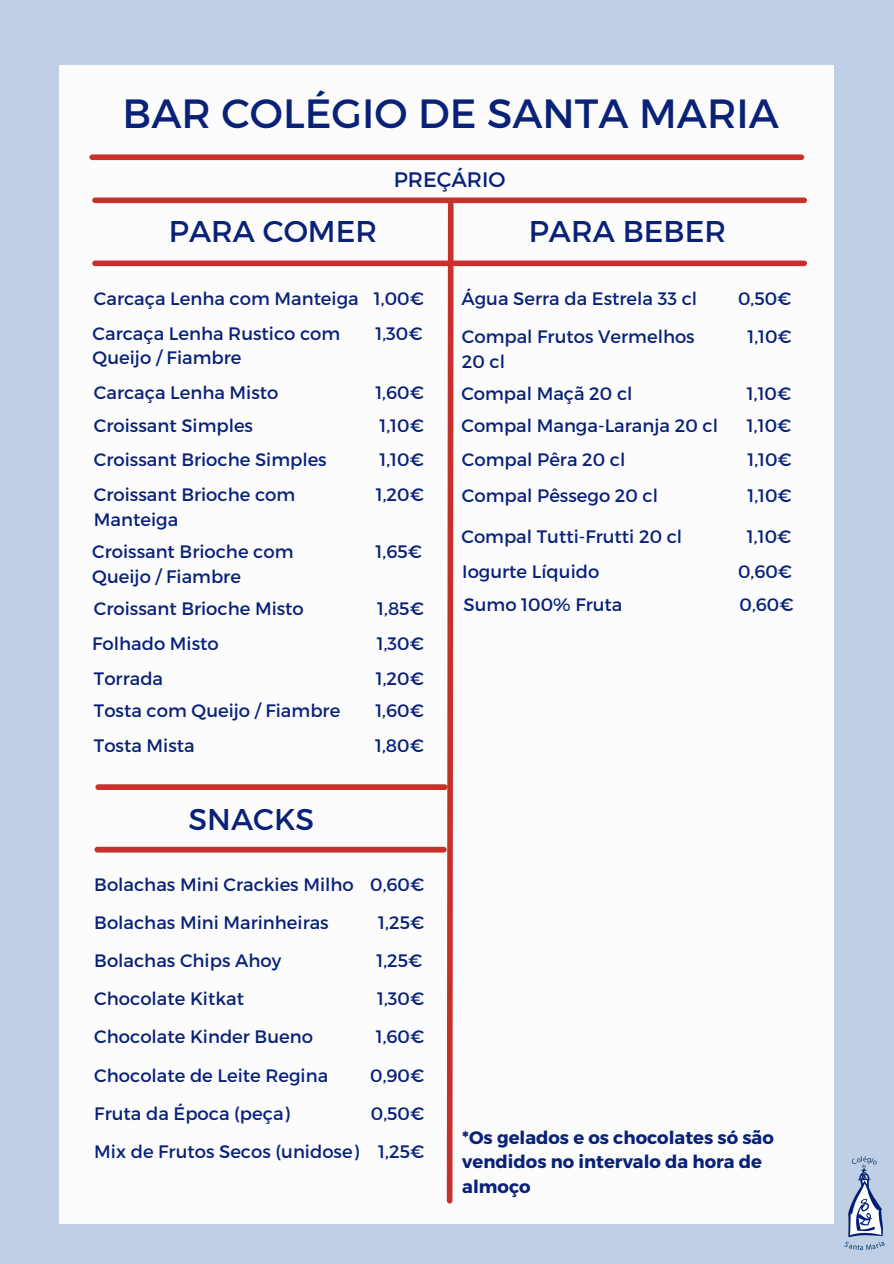
<style>
.page{position:relative;width:894px;height:1264px;background:#fff}
.page>*{position:absolute;margin:0;border:0;box-sizing:border-box;transform-origin:0 0}
.t1{font:40.8px "Montserrat";color:#092278}
.t2{font:30px "Montserrat";color:#092278}
.t3{font:21px "Montserrat";color:#092278}
.t4{font:18px/24.8px "Montserrat";color:#092278}
.t5{font:700 18px/24.8px "Montserrat";color:#092278}
</style>
<div class="page">
<div style="left:0;top:0;width:893px;height:1263px;background:#bfcfe5"></div>
<div style="left:59px;top:65px;width:775px;height:1158px;background:#fcfcfd"></div>
<div style="left:92px;top:154px;width:709px;height:6px;background:#c8302b"></div>
<div style="left:95px;top:197px;width:709px;height:6px;background:#c8302b"></div>
<div style="left:95px;top:260px;width:709px;height:6px;background:#c8302b"></div>
<svg style="left:444px;top:203px;width:12px;height:1001px"></svg>
<img style="left:844px;top:1156px;width:41px;height:95px">
<div style="left:95px;top:784px;width:352px;height:6px;background:#c8302b;border-radius:3px"></div>
<div style="left:94px;top:846px;width:352px;height:6px;background:#c8302b;border-radius:3px"></div>
<h3 class="t1" style="left:122px;top:87px;width:657px">BAR COLÉGIO DE SANTA MARIA</h3>
<h2 class="t2" style="left:169px;top:212px;width:210px">PARA COMER</h2>
<p class="t3" style="left:393px;top:166px;width:113px">PREÇÁRIO</p>
<p class="t2" style="left:528px;top:212px;width:199px">PARA BEBER</p>
<p class="t4" style="left:94px;top:285px;width:266px">Carcaça Lenha com Manteiga</p>
<p class="t4" style="left:374px;top:285px;width:51px">1,00€</p>
<h2 class="t4" style="left:93px;top:320px;width:249px">Carcaça Lenha Rustico com<br>Queijo / Fiambre</h2>
<p class="t4" style="left:375px;top:320px;width:49px">1,30€</p>
<p class="t4" style="left:94px;top:379px;width:186px">Carcaça Lenha Misto</p>
<p class="t4" style="left:375px;top:379px;width:50px">1,60€</p>
<p class="t4" style="left:94px;top:412px;width:161px">Croissant Simples</p>
<p class="t4" style="left:379px;top:412px;width:46px">1,10€</p>
<p class="t4" style="left:94px;top:446px;width:234px">Croissant Brioche Simples</p>
<p class="t4" style="left:379px;top:446px;width:46px">1,10€</p>
<p class="t4" style="left:94px;top:481px;width:203px">Croissant Brioche com<br>Manteiga</p>
<p class="t4" style="left:376px;top:481px;width:50px">1,20€</p>
<p class="t4" style="left:92px;top:538px;width:203px">Croissant Brioche com</p>
<p class="t4" style="left:92px;top:563px;width:150px">Queijo / Fiambre</p>
<p class="t4" style="left:375px;top:538px;width:48px">1,65€</p>
<p class="t4" style="left:94px;top:595px;width:211px">Croissant Brioche Misto</p>
<p class="t4" style="left:377px;top:595px;width:48px">1,85€</p>
<p class="t4" style="left:92px;top:630px;width:128px">Folhado Misto</p>
<p class="t4" style="left:376px;top:630px;width:49px">1,30€</p>
<p class="t4" style="left:94px;top:665px;width:71px">Torrada</p>
<p class="t4" style="left:376px;top:665px;width:50px">1,20€</p>
<p class="t4" style="left:94px;top:697px;width:248px">Tosta com Queijo / Fiambre</p>
<p class="t4" style="left:375px;top:697px;width:50px">1,60€</p>
<p class="t4" style="left:94px;top:732px;width:102px">Tosta Mista</p>
<p class="t4" style="left:375px;top:732px;width:50px">1,80€</p>
<p class="t2" style="left:188px;top:799px;width:127px">SNACKS</p>
<p class="t4" style="left:94px;top:871px;width:261px">Bolachas Mini Crackies Milho</p>
<p class="t4" style="left:370px;top:871px;width:56px">0,60€</p>
<p class="t4" style="left:94px;top:909px;width:236px">Bolachas Mini Marinheiras</p>
<p class="t4" style="left:378px;top:909px;width:48px">1,25€</p>
<p class="t4" style="left:94px;top:947px;width:188px">Bolachas Chips Ahoy</p>
<p class="t4" style="left:376px;top:947px;width:48px">1,25€</p>
<p class="t4" style="left:94px;top:985px;width:151px">Chocolate Kitkat</p>
<p class="t4" style="left:377px;top:985px;width:49px">1,30€</p>
<p class="t4" style="left:94px;top:1023px;width:220px">Chocolate Kinder Bueno</p>
<p class="t4" style="left:375px;top:1023px;width:50px">1,60€</p>
<p class="t4" style="left:94px;top:1061px;width:235px">Chocolate de Leite Regina</p>
<p class="t4" style="left:370px;top:1061px;width:56px">0,90€</p>
<p class="t4" style="left:94px;top:1099px;width:197px">Fruta da Época (peça)</p>
<p class="t4" style="left:371px;top:1099px;width:55px">0,50€</p>
<h4 class="t4" style="left:94px;top:1137px;width:266px">Mix de Frutos Secos (unidose)</h4>
<p class="t4" style="left:378px;top:1137px;width:48px">1,25€</p>
<p class="t4" style="left:461px;top:285px;width:237px">Água Serra da Estrela 33 cl</p>
<p class="t4" style="left:737px;top:285px;width:55px">0,50€</p>
<p class="t4" style="left:462px;top:323px;width:234px">Compal Frutos Vermelhos</p>
<p class="t4" style="left:462px;top:348px;width:45px">20 cl</p>
<p class="t4" style="left:747px;top:323px;width:46px">1,10€</p>
<p class="t4" style="left:461px;top:380px;width:172px">Compal Maçã 20 cl</p>
<p class="t4" style="left:746px;top:380px;width:46px">1,10€</p>
<p class="t4" style="left:461px;top:412px;width:258px">Compal Manga-Laranja 20 cl</p>
<p class="t4" style="left:746px;top:412px;width:46px">1,10€</p>
<p class="t4" style="left:462px;top:446px;width:165px">Compal Pêra 20 cl</p>
<p class="t4" style="left:747px;top:446px;width:46px">1,10€</p>
<p class="t4" style="left:462px;top:483px;width:198px">Compal Pêssego 20 cl</p>
<h2 class="t4" style="left:747px;top:483px;width:46px">1,10€</h2>
<p class="t4" style="left:461px;top:523px;width:222px">Compal Tutti-Frutti 20 cl</p>
<p class="t4" style="left:746px;top:523px;width:46px">1,10€</p>
<p class="t4" style="left:462px;top:558px;width:138px">Iogurte Líquido</p>
<p class="t4" style="left:738px;top:558px;width:56px">0,60€</p>
<p class="t4" style="left:463px;top:591px;width:160px">Sumo 100% Fruta</p>
<p class="t4" style="left:739px;top:591px;width:56px">0,60€</p>
<p class="t5" style="left:462px;top:1123px;width:313px">*Os gelados e os chocolates só são vendidos no intervalo da hora de almoço</p>
</div>
